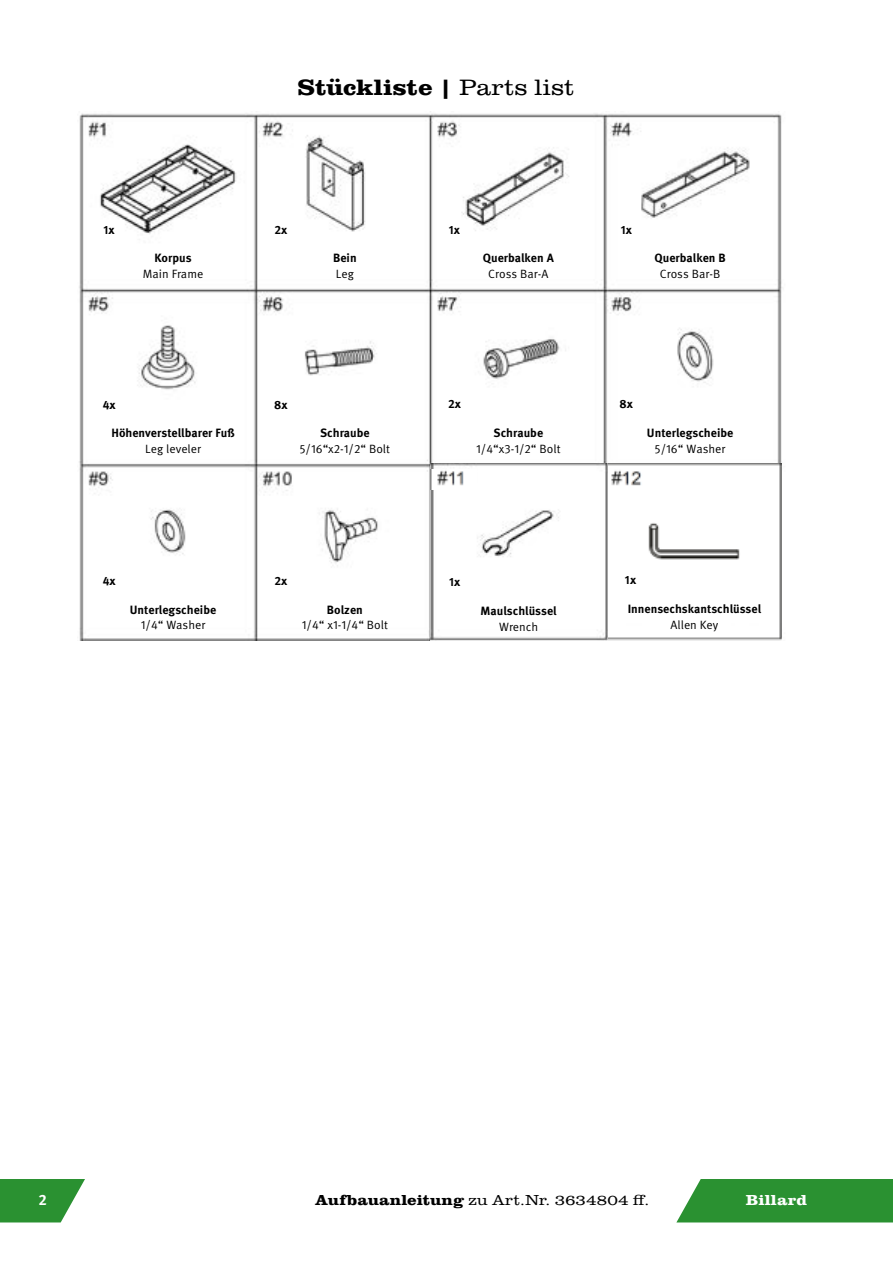
<style>
.page{position:relative;width:893px;height:1263px;background:#fff}
.page>*{position:absolute;margin:0;border:0;box-sizing:border-box;transform-origin:0 0}
.t1{font:700 22.95px "Clarendon URW";letter-spacing:-.015em;color:#000;scale:1.15 1}
.t2{font:300 15px "Clarendon URW";letter-spacing:.005em;color:#000;scale:1.15 1}
.t3{font:700 15px "Clarendon URW";letter-spacing:.01em;color:#fff;scale:1.14 1}
.t4{font:700 15px "Meta Pro";color:#fff}
.t5{font:700 12px "Meta Pro";color:#000}
.t6{font:12px "Meta Pro Norm";color:#000}
.s1{font-weight:300}
.s2{font-weight:700}
</style>
<div class="page">
<div style="left:676px;top:1179px;width:217px;height:43px;background:#2a9131"></div>
<svg style="left:0;top:1179px;width:85px;height:43px;background:#48a04e"></svg>
<img style="left:79px;top:113px;width:703px;height:528px">
<img style="left:608px;top:463px;width:174px;height:178px">
<img style="left:431px;top:463px;width:177px;height:178px">
<img style="left:429px;top:469px;width:47px;height:20px">
<img style="left:609px;top:469px;width:54px;height:20px">
<h1 class="t1" style="left:298px;top:70px;width:242px">Stückliste | <span class="s1">Parts list</span></h1>
<p class="t5" style="left:104px;top:220px;width:13px">1x</p>
<p class="t5" style="left:274px;top:220px;width:14px">2x</p>
<p class="t5" style="left:449px;top:220px;width:13px">1x</p>
<p class="t5" style="left:621px;top:220px;width:13px">1x</p>
<p class="t5" style="left:154px;top:249px;width:39px">Korpus</p>
<p class="t6" style="left:143px;top:265px;width:62px">Main Frame</p>
<p class="t5" style="left:333px;top:249px;width:25px">Bein</p>
<p class="t6" style="left:336px;top:265px;width:19px">Leg</p>
<p class="t5" style="left:483px;top:249px;width:73px">Querbalken A</p>
<p class="t6" style="left:488px;top:265px;width:62px">Cross Bar-A</p>
<p class="t5" style="left:654px;top:249px;width:73px">Querbalken B</p>
<p class="t6" style="left:660px;top:265px;width:62px">Cross Bar-B</p>
<p class="t5" style="left:103px;top:395px;width:14px">4x</p>
<p class="t5" style="left:274px;top:395px;width:15px">8x</p>
<p class="t5" style="left:448px;top:395px;width:14px">2x</p>
<p class="t5" style="left:620px;top:395px;width:15px">8x</p>
<p class="t5" style="left:111px;top:424px;width:125px">Höhenverstellbarer Fuß</p>
<p class="t6" style="left:145px;top:440px;width:57px">Leg leveler</p>
<p class="t5" style="left:320px;top:424px;width:51px">Schraube</p>
<p class="t6" style="left:300px;top:440px;width:92px">5/16“x2-1/2“ Bolt</p>
<p class="t5" style="left:494px;top:424px;width:51px">Schraube</p>
<p class="t6" style="left:476px;top:440px;width:86px">1/4“x3-1/2“ Bolt</p>
<p class="t5" style="left:647px;top:424px;width:88px">Unterlegscheibe</p>
<p class="t6" style="left:655px;top:440px;width:72px">5/16“ Washer</p>
<p class="t5" style="left:103px;top:571px;width:14px">4x</p>
<p class="t5" style="left:274px;top:571px;width:14px">2x</p>
<p class="t5" style="left:449px;top:572px;width:13px">1x</p>
<p class="t5" style="left:625px;top:571px;width:13px">1x</p>
<p class="t5" style="left:130px;top:600px;width:88px">Unterlegscheibe</p>
<p class="t6" style="left:141px;top:616px;width:66px">1/4“ Washer</p>
<p class="t5" style="left:327px;top:600px;width:37px">Bolzen</p>
<p class="t6" style="left:302px;top:616px;width:88px">1/4“ x1-1/4“ Bolt</p>
<p class="t5" style="left:481px;top:601px;width:78px">Maulschlüssel</p>
<p class="t6" style="left:499px;top:617px;width:41px">Wrench</p>
<p class="t5" style="left:628px;top:599px;width:135px">Innensechskantschlüssel</p>
<p class="t6" style="left:670px;top:615px;width:49px">Allen Key</p>
<p class="t4" style="left:38px;top:1188px;width:10px">2</p>
<p class="t2" style="left:316px;top:1190px;width:292px"><span class="s2">Aufbauanleitung</span> zu Art.Nr. 3634804 ff.</p>
<p class="t3" style="left:746px;top:1189px;width:55px">Billard</p>
</div>
